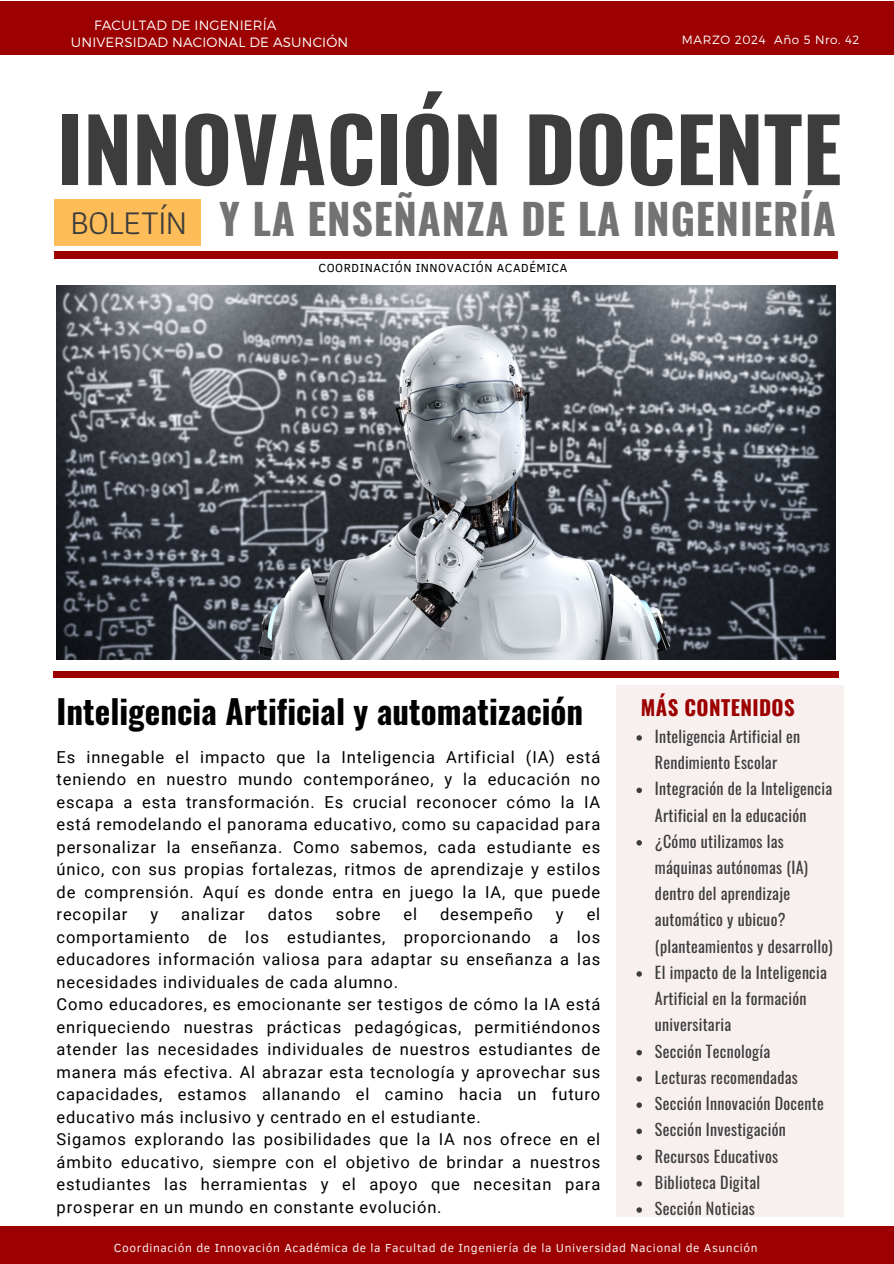
<style>
.page{position:relative;width:894px;height:1264px;background:#fff}
.page>*{position:absolute;margin:0;border:0;box-sizing:border-box;transform-origin:0 0}
.t1{font:700 87.3px "Oswald";color:#3d3d3d}
.t2{font:700 42px "Oswald";letter-spacing:.02em;color:#737373}
.t3{font:34.5px "Athiti";letter-spacing:-.02em;color:#3d3d3d}
.t4{font:700 33px "Oswald";color:#000}
.t5{font:700 20.7px "Oswald";letter-spacing:.02em;color:#9d0000}
.t6{font:16.5px/22.5px "Roboto";letter-spacing:.05em;color:#000;text-align:justify}
.t7{font:16.05px/26.2px "Oswald";letter-spacing:.02em;color:#3d3d3d}
.t8{font:300 13.5px "Montserrat";letter-spacing:.01em;color:#fff}
.t9{font:12px "Clear Sans";letter-spacing:.05em;color:#f8efef}
.t10{font:12px "Clear Sans";letter-spacing:.045em;color:#000}
.t11{font:300 12px "Montserrat";letter-spacing:.05em;color:#fff}
</style>
<div class="page">
<div style="left:53px;top:671px;width:785px;height:6px;background:#9d0000"></div>
<div style="left:616px;top:685px;width:227px;height:531px;background:#f8efef"></div>
<div style="left:0;top:1px;width:893px;height:53px;background:#9d0000"></div>
<div style="left:54px;top:251px;width:783px;height:7px;background:#9d0000"></div>
<div style="left:54px;top:199px;width:147px;height:47px;background:#ffbd59"></div>
<div style="left:0;top:1226px;width:892px;height:37px;background:#9d0000"></div>
<img style="left:57px;top:285px;width:778px;height:374px">
<svg style="left:636px;top:735px;width:5px;height:5px"></svg>
<svg style="left:636px;top:787px;width:5px;height:6px"></svg>
<svg style="left:636px;top:840px;width:5px;height:5px"></svg>
<svg style="left:636px;top:971px;width:5px;height:5px"></svg>
<svg style="left:636px;top:1050px;width:5px;height:5px"></svg>
<svg style="left:636px;top:1076px;width:5px;height:5px"></svg>
<svg style="left:636px;top:1102px;width:5px;height:5px"></svg>
<svg style="left:636px;top:1128px;width:5px;height:6px"></svg>
<svg style="left:636px;top:1154px;width:5px;height:6px"></svg>
<svg style="left:636px;top:1181px;width:5px;height:5px"></svg>
<svg style="left:636px;top:1207px;width:5px;height:5px"></svg>
<p class="t8" style="left:94px;top:16px;width:184px">FACULTAD DE INGENIERÍA</p>
<p class="t8" style="left:71px;top:33px;width:279px">UNIVERSIDAD NACIONAL DE ASUNCIÓN</p>
<p class="t11" style="left:681px;top:32px;width:179px">MARZO 2024 Año 5 Nro. 42</p>
<p class="t1" style="left:57px;top:81px;width:785px">INNOVACIÓN DOCENTE</p>
<p class="t3" style="left:71px;top:195px;width:118px">BOLETÍN</p>
<p class="t2" style="left:219px;top:186px;width:618px">Y LA ENSEÑANZA DE LA INGENIERÍA</p>
<p class="t10" style="left:318px;top:259px;width:250px">COORDINACIÓN INNOVACIÓN ACADÉMICA</p>
<h1 class="t4" style="left:57px;top:686px;width:528px">Inteligencia Artificial y automatización</h1>
<p class="t6" style="left:57px;top:745px;width:545px">Es innegable el impacto que la Inteligencia Artificial (IA) está teniendo en nuestro mundo contemporáneo, y la educación no escapa a esta transformación. Es crucial reconocer cómo la IA está remodelando el panorama educativo, como su capacidad para personalizar la enseñanza. Como sabemos, cada estudiante es único, con sus propias fortalezas, ritmos de aprendizaje y estilos de comprensión. Aquí es donde entra en juego la IA, que puede recopilar</p>
<p class="t6" style="left:57px;top:903px;width:545px;text-align:left;text-indent:530px">el comportamiento de los estudiantes, proporcionando a los educadores información valiosa para adaptar su enseñanza a las necesidades individuales de cada alumno.<br>Como educadores, es emocionante ser testigos de cómo la IA está enriqueciendo nuestras prácticas pedagógicas, permitiéndonos atender las necesidades individuales de nuestros estudiantes de manera más efectiva. Al abrazar esta tecnología y aprovechar sus capacidades, estamos allanando el camino hacia un futuro educativo más inclusivo y centrado en el estudiante.<br>Sigamos explorando las posibilidades que la IA nos ofrece en el ámbito educativo, siempre con el objetivo de brindar a nuestros estudiantes las herramientas y el apoyo que necesitan para prosperar en un mundo en constante evolución.</p>
<p class="t6" style="left:150px;top:903px;width:9px">y</p>
<p class="t6" style="left:181px;top:903px;width:65px">analizar</p>
<p class="t6" style="left:268px;top:903px;width:46px">datos</p>
<p class="t6" style="left:335px;top:903px;width:46px">sobre</p>
<p class="t6" style="left:403px;top:903px;width:15px">el</p>
<p class="t6" style="left:440px;top:903px;width:94px">desempeño</p>
<p class="t6" style="left:555px;top:903px;width:9px">y</p>
<p class="t5" style="left:640px;top:691px;width:155px">MÁS CONTENIDOS</p>
<h3 class="t7" style="left:654px;top:722px;width:147px">Inteligencia Artificial en<br>Rendimiento Escolar</h3>
<p class="t7" style="left:654px;top:775px;width:179px">Integración de la Inteligencia<br>Artificial en la educación</p>
<p class="t7" style="left:654px;top:827px;width:179px">¿Cómo utilizamos las máquinas autónomas (IA) dentro del aprendizaje automático y ubicuo? (planteamientos y desarrollo)</p>
<p class="t7" style="left:654px;top:958px;width:173px">El impacto de la Inteligencia<br>Artificial en la formación universitaria</p>
<p class="t7" style="left:654px;top:1037px;width:117px">Sección Tecnología</p>
<h4 class="t7" style="left:654px;top:1063px;width:144px">Lecturas recomendadas</h4>
<h6 class="t7" style="left:654px;top:1089px;width:170px">Sección Innovación Docente</h6>
<p class="t7" style="left:654px;top:1115px;width:132px">Sección Investigación</p>
<h5 class="t7" style="left:654px;top:1142px;width:125px">Recursos Educativos</h5>
<p class="t7" style="left:654px;top:1168px;width:107px">Biblioteca Digital</p>
<p class="t7" style="left:654px;top:1194px;width:101px">Sección Noticias</p>
<h2 class="t9" style="left:114px;top:1238px;width:645px">Coordinación de Innovación Académica de la Facultad de Ingeniería de la Universidad Nacional de Asunción</h2>
</div>
